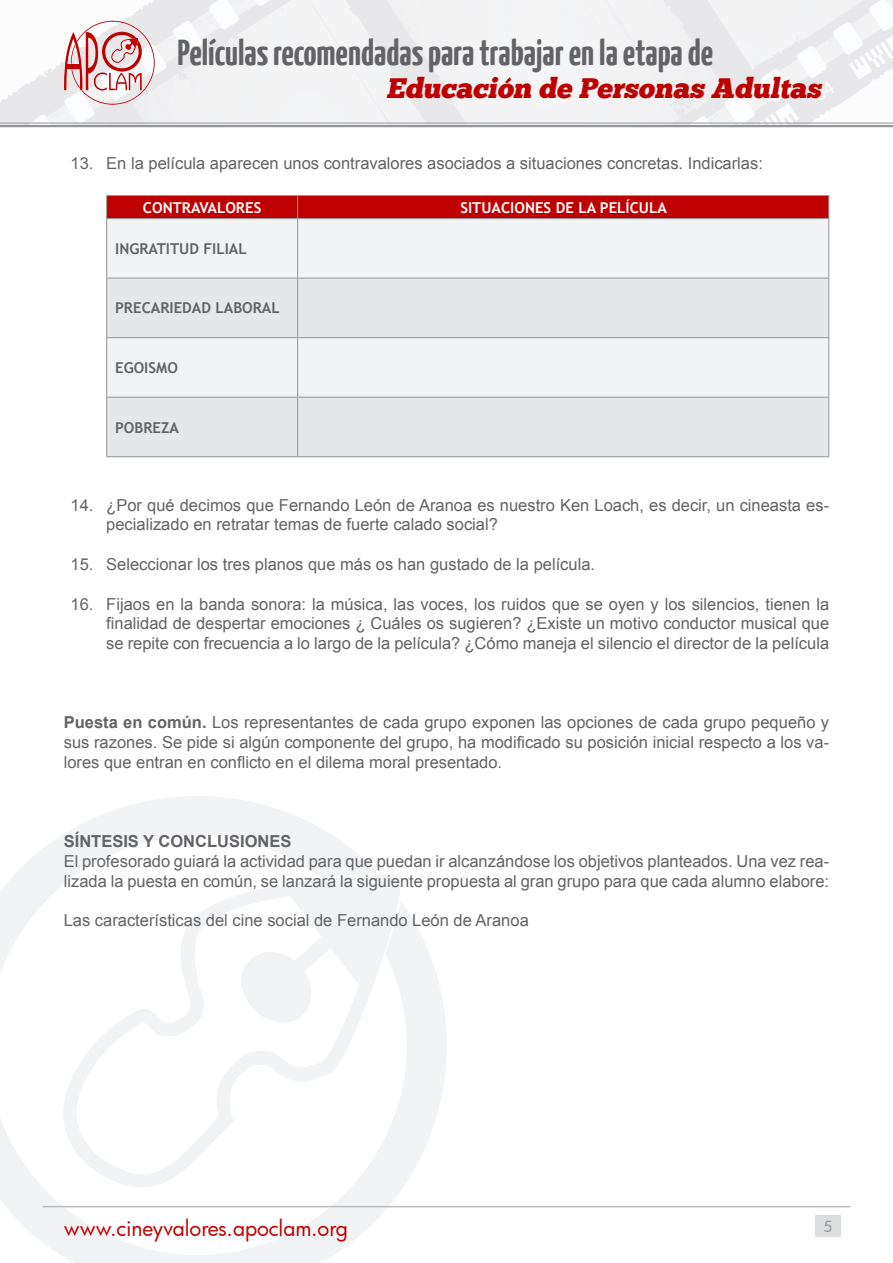
<style>
.page{position:relative;width:893px;height:1263px;background:#fff}
.page>*{position:absolute;margin:0;border:0;box-sizing:border-box;transform-origin:0 0}
.t1{font:700 36px "Yanone Kaffeesatz";color:#636366}
.t2{font:italic 28.2px "Chunk Five";color:#bf0000}
.t3{font:21px "Futura";color:#bf0000}
.t4{font:16.5px/19.8px "Arial";color:#636366}
.t5{font:700 16.5px "Arial";color:#636366}
.t6{font:700 15px "Trebuchet MS";color:#636366}
.t7{font:700 15px "Trebuchet MS";color:#fff}
.t8{font:500 15px "Futura";color:#939598}
.s1{font-weight:700}
</style>
<div class="page">
<svg style="left:0;top:796px;width:447px;height:467px"></svg>
<svg style="left:60px;top:872px;width:345px;height:329px"></svg>
<svg style="left:62px;top:874px;width:339px;height:323px"></svg>
<svg style="left:236px;top:881px;width:163px;height:145px"></svg>
<svg style="left:0;top:123px;width:893px;height:5px;background:#bdbec0"></svg>
<svg style="left:0;top:0;width:893px;height:123px"></svg>
<svg style="left:64px;top:21px;width:91px;height:84px"></svg>
<hr style="left:43px;top:1206px;width:807px;height:1px;background:#bcbdc0">
<div style="left:815px;top:1215px;width:26px;height:22px;background:#dcdddf"></div>
<div style="left:107px;top:219px;width:721px;height:59px;background:#f2f3f4"></div>
<svg style="left:107px;top:279px;width:721px;height:177px;fill:#e6e7e9"></svg>
<hr style="left:106px;top:195px;width:192px;height:1px;background:#939598">
<hr style="left:298px;top:195px;width:531px;height:1px;background:#939598">
<div style="left:106px;top:196px;width:723px;height:22px;background:#bf0000"></div>
<hr style="left:106px;top:218px;width:192px;height:1px;background:#939598">
<hr style="left:106px;top:219px;width:1px;height:59px;background:#939598">
<hr style="left:298px;top:218px;width:531px;height:1px;background:#939598">
<hr style="left:297px;top:219px;width:1px;height:59px;background:#939598">
<hr style="left:828px;top:219px;width:1px;height:59px;background:#939598">
<hr style="left:106px;top:278px;width:192px;height:1px;background:#939598">
<hr style="left:106px;top:278px;width:1px;height:59px;background:#939598">
<hr style="left:298px;top:278px;width:531px;height:1px;background:#939598">
<hr style="left:297px;top:278px;width:1px;height:59px;background:#939598">
<hr style="left:828px;top:278px;width:1px;height:59px;background:#939598">
<hr style="left:106px;top:337px;width:192px;height:1px;background:#939598">
<hr style="left:106px;top:338px;width:1px;height:59px;background:#939598">
<hr style="left:298px;top:337px;width:531px;height:1px;background:#939598">
<hr style="left:297px;top:338px;width:1px;height:59px;background:#939598">
<hr style="left:828px;top:338px;width:1px;height:59px;background:#939598">
<hr style="left:106px;top:397px;width:192px;height:1px;background:#939598">
<hr style="left:106px;top:398px;width:1px;height:58px;background:#939598">
<hr style="left:298px;top:397px;width:531px;height:1px;background:#939598">
<hr style="left:297px;top:398px;width:1px;height:58px;background:#939598">
<hr style="left:828px;top:398px;width:1px;height:58px;background:#939598">
<hr style="left:106px;top:456px;width:192px;height:1px;background:#939598">
<hr style="left:298px;top:456px;width:531px;height:1px;background:#939598">
<h1 class="t1" style="left:178px;top:30px;width:537px">Películas recomendadas para trabajar en la etapa de</h1>
<h2 class="t2" style="left:386px;top:71px;width:442px">Educación de Personas Adultas</h2>
<p class="t4" style="left:71px;top:154px;width:694px">13. En la película aparecen unos contravalores asociados a situaciones concretas. Indicarlas:</p>
<p class="t7" style="left:143px;top:198px;width:120px">CONTRAVALORES</p>
<p class="t7" style="left:460px;top:198px;width:208px">SITUACIONES DE LA PELÍCULA</p>
<p class="t6" style="left:115px;top:239px;width:133px">INGRATITUD FILIAL</p>
<p class="t6" style="left:115px;top:299px;width:166px">PRECARIEDAD LABORAL</p>
<p class="t6" style="left:115px;top:358px;width:64px">EGOISMO</p>
<p class="t6" style="left:115px;top:418px;width:65px">POBREZA</p>
<p class="t4" style="left:106px;top:495px;width:724px;text-indent:-36px">14. ¿Por qué decimos que Fernando León de Aranoa es nuestro Ken Loach, es decir, un cineasta es&shy;pecializado en retratar temas de fuerte calado social?</p>
<p class="t4" style="left:71px;top:554px;width:526px">15. Seleccionar los tres planos que más os han gustado de la película.</p>
<p class="t4" style="left:106px;top:594px;width:724px;text-align:justify;text-indent:-36px">16. Fijaos en la banda sonora: la música, las voces, los ruidos que se oyen y los silencios, tienen la finalidad de despertar emociones ¿ Cuáles os sugieren? ¿Existe un motivo conductor musical que se repite con frecuencia a lo largo de la película? ¿Cómo maneja el silencio el director de la película</p>
<p class="t4" style="left:64px;top:713px;width:767px;text-align:justify"><span class="s1">Puesta en común.</span> Los representantes de cada grupo exponen las opciones de cada grupo pequeño y sus razones. Se pide si algún componente del grupo, ha modificado su posición inicial respecto a los va&shy;lores que entran en conflicto en el dilema moral presentado.</p>
<p class="t5" style="left:64px;top:830px;width:229px">SÍNTESIS Y CONCLUSIONES</p>
<p class="t4" style="left:64px;top:851px;width:767px">El profesorado guiará la actividad para que puedan ir alcanzándose los objetivos planteados. Una vez rea&shy;lizada la puesta en común, se lanzará la siguiente propuesta al gran grupo para que cada alumno elabore:</p>
<p class="t4" style="left:64px;top:911px;width:467px">Las características del cine social de Fernando León de Aranoa</p>
<p class="t3" style="left:64px;top:1214px;width:286px">www.cineyvalores.apoclam.org</p>
<p class="t8" style="left:824px;top:1216px;width:10px">5</p>
</div>
